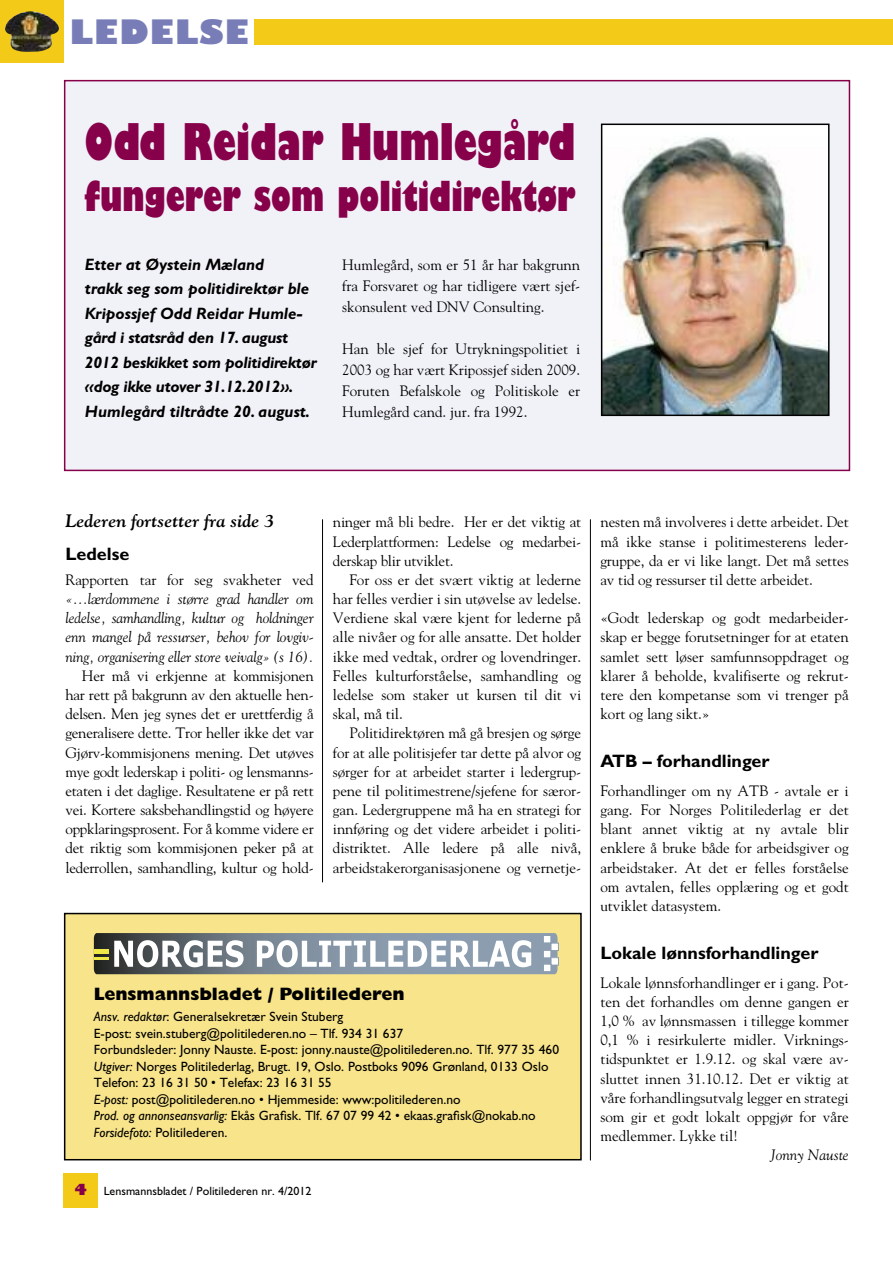
<style>
.page{position:relative;width:893px;height:1263px;background:#fff}
.page>*{position:absolute;margin:0;border:0;box-sizing:border-box;transform-origin:0 0}
.t1{font:800 condensed 49.5px "Gill Sans";color:#87004a}
.t2{font:800 condensed 40.5px "Gill Sans";color:#87004a}
.t3{font:800 33px "Gill Sans";letter-spacing:.045em;color:#787db8}
.t4{font:700 18px "Gill Sans";color:#000}
.t5{font:800 18px "Gill Sans";color:#000}
.t6{font:italic 700 18px "Goudy";color:#000}
.t7{font:italic 700 16.5px/24.5px "Gill Sans";color:#000}
.t8{font:15px/19.2px "Goudy";color:#000;text-align:justify}
.t9{font:italic 15px/19.2px "Goudy";letter-spacing:-.005em;color:#000;text-align:justify}
.t10{font:13.5px/16.5px "Gill Sans";color:#000}
.t11{font:12px "Gill Sans";color:#000}
.s1{font-style:italic}
.s2{font-weight:800;font-size:15px;color:#87004a}
</style>
<div class="page">
<div style="left:64px;top:1173px;width:34px;height:34px;background:#f2ca17"></div>
<div style="left:254px;top:19px;width:639px;height:25px;background:#f2ca17"></div>
<div style="left:0;top:0;width:64px;height:63px;background:#f2ca17"></div>
<img style="left:5px;top:11px;width:54px;height:41px">
<hr style="left:322px;top:519px;width:1px;height:363px;background:#000">
<hr style="left:590px;top:519px;width:1px;height:641px;background:#000">
<div style="left:65px;top:81px;width:784px;height:389px;background:#f1f2f8"></div>
<div style="left:64px;top:80px;width:786px;height:391px;border:2px solid #87004a"></div>
<div style="left:65px;top:913px;width:516px;height:247px;background:#f8e48b"></div>
<div style="left:64px;top:913px;width:518px;height:247px;border:2px solid #000"></div>
<img style="left:94px;top:933px;width:463px;height:41px">
<svg style="left:114px;top:940px;width:130px;height:27px;background:#b1b4b7"></svg>
<svg style="left:257px;top:940px;width:274px;height:27px;background:#c0c9d2"></svg>
<div style="left:543px;top:935px;width:8px;height:8px;background:#fff"></div>
<div style="left:543px;top:935px;width:8px;height:8px;border:1px solid #8b9daf"></div>
<div style="left:551px;top:943px;width:7px;height:7px;background:#fff"></div>
<div style="left:551px;top:943px;width:8px;height:8px;border:1px solid #8b9daf"></div>
<div style="left:543px;top:950px;width:8px;height:8px;background:#fff"></div>
<div style="left:543px;top:950px;width:8px;height:8px;border:1px solid #8b9daf"></div>
<div style="left:551px;top:958px;width:7px;height:7px;background:#fff"></div>
<div style="left:551px;top:957px;width:8px;height:8px;border:1px solid #8b9daf"></div>
<div style="left:543px;top:964px;width:8px;height:7px;background:#fff"></div>
<div style="left:543px;top:964px;width:8px;height:8px;border:1px solid #8b9daf"></div>
<div style="left:94px;top:949px;width:15px;height:5px;background:#eee947"></div>
<hr style="left:94px;top:957px;width:15px;height:3px;background:#eee947">
<img style="left:604px;top:127px;width:222px;height:286px">
<div style="left:601px;top:124px;width:228px;height:292px;border:2px solid #000"></div>
<h3 class="t3" style="left:70px;top:20px;width:180px">LEDELSE</h3>
<h1 class="t1" style="left:85px;top:123px;width:492px">Odd Reidar Humlegård</h1>
<h2 class="t2" style="left:85px;top:181px;width:492px">fungerer som politidirektør</h2>
<p class="t7" style="left:85px;top:254px;width:233px">Etter at Øystein Mæland<br>trakk seg som politidirektør ble<br>Kripossjef Odd Reidar Humle&shy;gård i statsråd den 17. august<br>2012 beskikket som politidirektør «dog ikke utover 31.12.2012».<br>Humlegård tiltrådte 20. august.</p>
<p class="t8" style="left:342px;top:254px;width:240px;line-height:21px">Humlegård, som er 51 år har bakgrunn fra Forsvaret og har tidligere vært sjef&shy;skonsulent ved DNV Consulting.</p>
<p class="t8" style="left:342px;top:338px;width:240px;line-height:21px">Han ble sjef for Utrykningspolitiet i 2003 og har vært Kripossjef siden 2009.<br>Foruten Befalskole og Politiskole er Humlegård cand. jur. fra 1992.</p>
<p class="t6" style="left:65px;top:511px;width:210px">Lederen fortsetter fra side 3</p>
<p class="t4" style="left:65px;top:547px;width:65px">Ledelse</p>
<p class="t8" style="left:65px;top:570px;width:250px">Rapporten tar for seg svakheter ved</p>
<p class="t9" style="left:65px;top:589px;width:250px">«…lærdommene i større grad handler om ledelse, samhandling, kultur og holdninger enn mangel på ressurser, behov for lovgiv&shy;ning, organisering eller store veivalg» (s 16).</p>
<p class="t8" style="left:65px;top:666px;width:250px;text-indent:17px">Her må vi erkjenne at kommisjonen har rett på bakgrunn av den aktuelle hen&shy;delsen. Men jeg synes det er urettferdig å generalisere dette. Tror heller ikke det var Gjørv-kommisjonens mening. Det utøves mye godt lederskap i politi- og lensmanns&shy;etaten i det daglige. Resultatene er på rett vei. Kortere saksbehandlingstid og høyere oppklaringsprosent. For å komme videre er det riktig som kommisjonen peker på at lederrollen, samhandling, kultur og hold-</p>
<p class="t8" style="left:333px;top:513px;width:250px">ninger må bli bedre. Her er det viktig at Lederplattformen: Ledelse og medarbei&shy;derskap blir utviklet.</p>
<p class="t8" style="left:333px;top:570px;width:250px;text-indent:17px">For oss er det svært viktig at lederne har felles verdier i sin utøvelse av ledelse.<br>Verdiene skal være kjent for lederne på alle nivåer og for alle ansatte. Det holder ikke med vedtak, ordrer og lovendringer.<br>Felles kulturforståelse, samhandling og ledelse som staker ut kursen til dit vi skal, må til.</p>
<p class="t8" style="left:333px;top:724px;width:250px;text-indent:16px">Politidirektøren må gå bresjen og sørge for at alle politisjefer tar dette på alvor og sørger for at arbeidet starter i ledergrup&shy;pene til politimestrene/sjefene for særor&shy;gan. Ledergruppene må ha en strategi for innføring og det videre arbeidet i politi&shy;distriktet. Alle ledere på alle nivå, arbeidstakerorganisasjonene og vernetje-</p>
<p class="t5" style="left:94px;top:987px;width:312px">Lensmannsbladet / Politilederen</p>
<p class="t10" style="left:94px;top:1010px;width:467px"><span class="s1">Ansv. redaktør</span>: Generalsekretær Svein Stuberg<br>E-post: svein.stuberg@politilederen.no – Tlf. 934 31 637<br>Forbundsleder: Jonny Nauste. E-post: jonny.nauste@politilederen.no. Tlf. 977 35 460<br><span class="s1">Utgiver:</span> Norges Politilederlag, Brugt. 19, Oslo. Postboks 9096 Grønland, 0133 Oslo Telefon: 23 16 31 50 • Telefax: 23 16 31 55<br><span class="s1">E-post:</span> post@politilederen.no • Hjemmeside: www:politilederen.no<br><span class="s1">Prod. og annonseansvarlig:</span> Ekås Grafisk. Tlf. 67 07 99 42 • ekaas.grafisk@nokab.no <span class="s1">Forsidefoto:</span> Politilederen.</p>
<p class="t11" style="left:75px;top:1186px;width:238px"><span class="s2">4</span> Lensmannsbladet / Politilederen nr. 4/2012</p>
<p class="t8" style="left:600px;top:513px;width:250px">nesten må involveres i dette arbeidet. Det må ikke stanse i politimesterens leder&shy;gruppe, da er vi like langt. Det må settes av tid og ressurser til dette arbeidet.</p>
<p class="t8" style="left:600px;top:608px;width:250px">«Godt lederskap og godt medarbeider&shy;skap er begge forutsetninger for at etaten samlet sett løser samfunnsoppdraget og klarer å beholde, kvalifiserte og rekrut&shy;tere den kompetanse som vi trenger på kort og lang sikt.»</p>
<p class="t4" style="left:600px;top:754px;width:171px">ATB – forhandlinger</p>
<p class="t8" style="left:600px;top:781px;width:250px">Forhandlinger om ny ATB - avtale er i gang. For Norges Politilederlag er det blant annet viktig at ny avtale blir enklere å bruke både for arbeidsgiver og arbeidstaker. At det er felles forståelse om avtalen, felles opplæring og et godt utviklet datasystem.</p>
<p class="t4" style="left:600px;top:946px;width:220px">Lokale lønnsforhandlinger</p>
<p class="t8" style="left:600px;top:973px;width:250px">Lokale lønnsforhandlinger er i gang. Pot&shy;ten det forhandles om denne gangen er 1,0 % av lønnsmassen i tillegge kommer 0,1 % i resirkulerte midler. Virknings&shy;tidspunktet er 1.9.12. og skal være av&shy;sluttet innen 31.10.12. Det er viktig at våre forhandlingsutvalg legger en strategi som gir et godt lokalt oppgjør for våre medlemmer. Lykke til!</p>
<p class="t9" style="left:771px;top:1145px;width:79px">Jonny Nauste</p>
</div>
